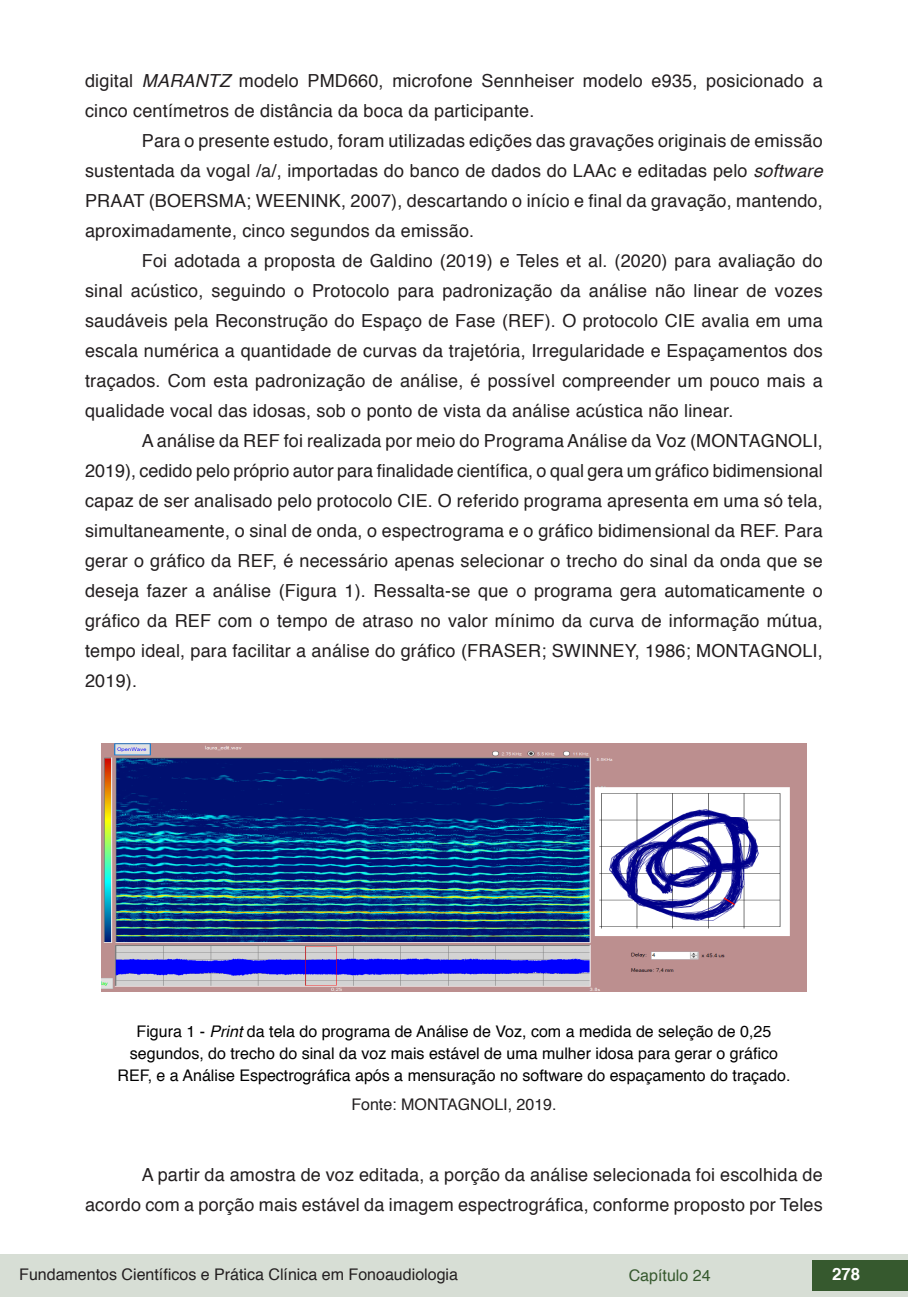
<style>
.page{position:relative;width:908px;height:1304px;background:#fff}
.page>*{position:absolute;margin:0;border:0;box-sizing:border-box;transform-origin:0 0}
.t1{font:18px/30px "Helvetica";letter-spacing:.01em;color:#231f20;text-align:justify}
.t2{font:700 16.8px "Helvetica";color:#fff}
.t3{font:16px/22px "Helvetica";color:#000;text-align:center}
.t4{font:16px "Helvetica";color:#231f20}
.t5{font:16px "Helvetica";color:#36592e}
.s1{font-style:italic}
</style>
<div class="page">
<div style="left:0;top:1254px;width:906px;height:43px;background:#d7ded5"></div>
<div style="left:812px;top:1261px;width:95px;height:30px;background:#36592e"></div>
<img style="left:101px;top:744px;width:705px;height:248px">
<p class="t1" style="left:85px;top:66px;width:738px">digital <span class="s1">MARANTZ</span> modelo PMD660, microfone Sennheiser modelo e935, posicionado a cinco centímetros de distância da boca da participante.</p>
<p class="t1" style="left:85px;top:126px;width:738px;text-indent:57px">Para o presente estudo, foram utilizadas edições das gravações originais de emissão sustentada da vogal /a/, importadas do banco de dados do LAAc e editadas pelo <span class="s1">software </span>PRAAT (BOERSMA; WEENINK, 2007), descartando o início e final da gravação, mantendo, aproximadamente, cinco segundos da emissão.</p>
<p class="t1" style="left:85px;top:246px;width:738px;text-indent:57px">Foi adotada a proposta de Galdino (2019) e Teles et al. (2020) para avaliação do sinal acústico, seguindo o Protocolo para padronização da análise não linear de vozes saudáveis pela Reconstrução do Espaço de Fase (REF). O protocolo CIE avalia em uma escala numérica a quantidade de curvas da trajetória, Irregularidade e Espaçamentos dos traçados. Com esta padronização de análise, é possível compreender um pouco mais a qualidade vocal das idosas, sob o ponto de vista da análise acústica não linear.</p>
<p class="t1" style="left:85px;top:427px;width:739px;text-indent:57px">A análise da REF foi realizada por meio do Programa Análise da Voz (MONTAGNOLI, 2019), cedido pelo próprio autor para finalidade científica, o qual gera um gráfico bidimensional capaz de ser analisado pelo protocolo CIE. O referido programa apresenta em uma só tela, simultaneamente, o sinal de onda, o espectrograma e o gráfico bidimensional da REF. Para gerar o gráfico da REF, é necessário apenas selecionar o trecho do sinal da onda que se deseja fazer a análise (Figura 1). Ressalta-se que o programa gera automaticamente o gráfico da REF com o tempo de atraso no valor mínimo da curva de informação mútua, tempo ideal, para facilitar a análise do gráfico (FRASER; SWINNEY, 1986; MONTAGNOLI, 2019).</p>
<p class="t3" style="left:117px;top:1020px;width:674px">Figura 1 - <span class="s1">Print</span> da tela do programa de Análise de Voz, com a medida de seleção de 0,25 segundos, do trecho do sinal da voz mais estável de uma mulher idosa para gerar o gráfico<br>REF, e a Análise Espectrográfica após a mensuração no software do espaçamento do traçado.</p>
<p class="t4" style="left:351px;top:1092px;width:207px">Fonte: MONTAGNOLI, 2019.</p>
<p class="t1" style="left:85px;top:1160px;width:738px;text-align:right">A partir da amostra de voz editada, a porção da análise selecionada foi escolhida de acordo com a porção mais estável da imagem espectrográfica, conforme proposto por Teles</p>
<p class="t4" style="left:19px;top:1262px;width:440px">Fundamentos Científicos e Prática Clínica em Fonoaudiologia</p>
<p class="t5" style="left:628px;top:1263px;width:83px">Capítulo 24</p>
<p class="t2" style="left:831px;top:1261px;width:30px">278</p>
</div>
